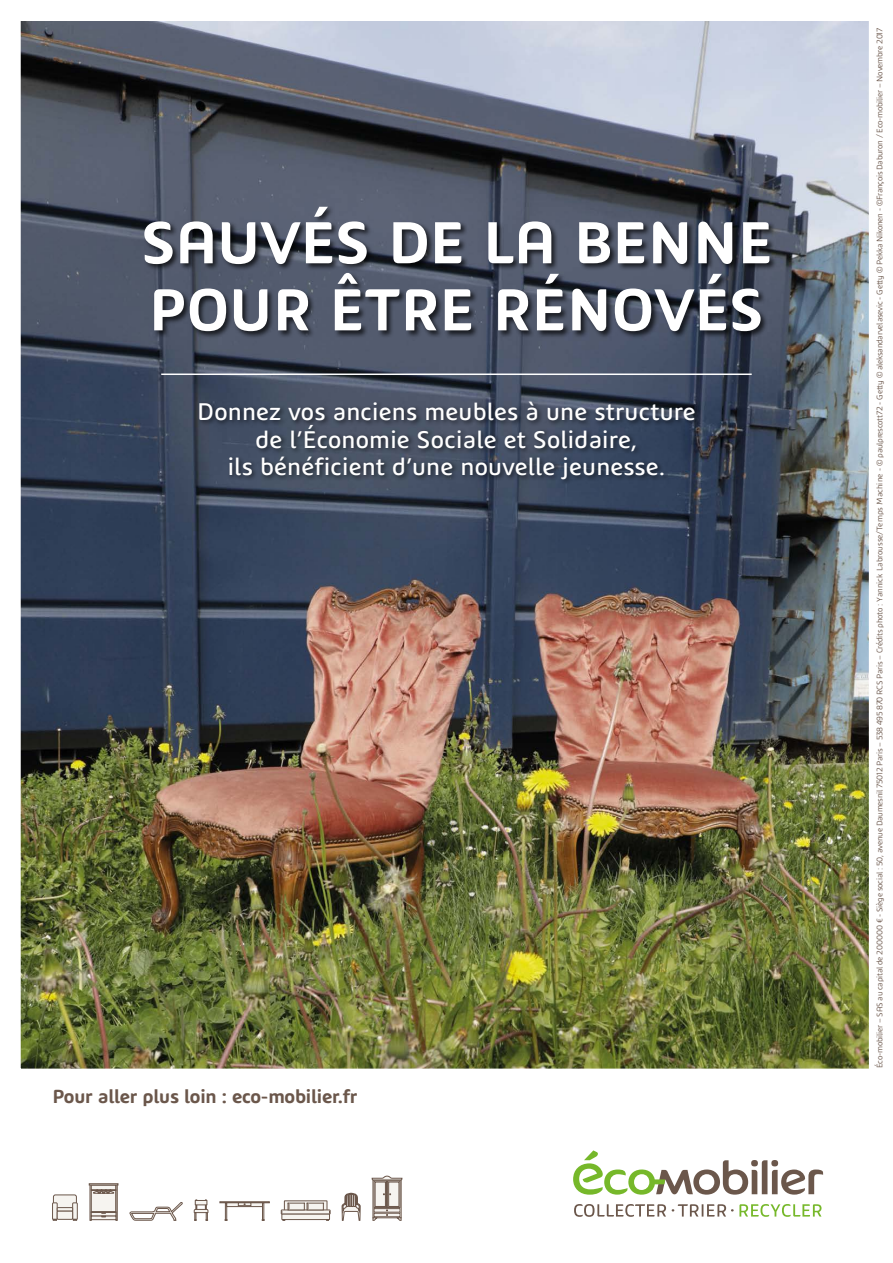
<style>
.page{position:relative;width:893px;height:1263px;background:#fff}
.page>*{position:absolute;margin:0;border:0;box-sizing:border-box;transform-origin:0 0}
.t1{font:700 67.05px/67.1px "Ecomob";letter-spacing:.01em;color:#fff}
.t2{font:500 27.3px/27.3px "Ecomob";letter-spacing:.01em;color:#fff;text-align:center}
.t3{font:700 21.6px "Ecomob";letter-spacing:-.01em;color:#6b574b}
.t4{font:9.3px "Ecomob";letter-spacing:-.025em;color:#6b574b}
</style>
<div class="page">
<img style="left:20px;top:21px;width:849px;height:1048px">
<div style="left:144px;top:206px;width:633px;height:132px;background:#000;opacity:.7"></div>
<div style="left:197px;top:399px;width:504px;height:86px;background:#000;opacity:.6"></div>
<hr style="left:161px;top:373px;width:591px;height:2px;background:#fff">
<div style="left:373px;top:1180px;width:28px;height:38px;background:#8d7d73"></div>
<div style="left:373px;top:1180px;width:28px;height:38px;border:1px solid #6b574b"></div>
<svg style="left:373px;top:1217px;width:5px;height:3px"></svg>
<svg style="left:396px;top:1217px;width:5px;height:3px"></svg>
<svg style="left:372px;top:1176px;width:30px;height:4px"></svg>
<div style="left:374px;top:1208px;width:26px;height:4px;border:1px solid #6b574b"></div>
<div style="left:387px;top:1181px;width:13px;height:27px;border:1px solid #6b574b"></div>
<div style="left:389px;top:1182px;width:10px;height:24px;background:#f6f4f0"></div>
<div style="left:388px;top:1182px;width:11px;height:24px;border:1px solid #6b574b"></div>
<div style="left:374px;top:1181px;width:13px;height:27px;border:1px solid #6b574b"></div>
<div style="left:375px;top:1182px;width:10px;height:24px;background:#f6f4f0"></div>
<div style="left:375px;top:1182px;width:11px;height:24px;border:1px solid #6b574b"></div>
<svg style="left:383px;top:1193px;width:8px;height:2px"></svg>
<div style="left:374px;top:1213px;width:26px;height:4px;border:1px solid #6b574b"></div>
<svg style="left:194px;top:1199px;width:14px;height:22px"></svg>
<div style="left:281px;top:1210px;width:49px;height:4px;border:1px solid #6b574b"></div>
<div style="left:282px;top:1214px;width:48px;height:5px;background:#f6f4f0"></div>
<div style="left:282px;top:1214px;width:48px;height:6px;border:1px solid #6b574b"></div>
<svg style="left:282px;top:1200px;width:48px;height:13px"></svg>
<svg style="left:53px;top:1194px;width:24px;height:13px"></svg>
<hr style="left:53px;top:1203px;width:4px;height:16px;background:#f6f4f0">
<div style="left:52px;top:1203px;width:5px;height:16px;border:1px solid #6b574b"></div>
<hr style="left:73px;top:1203px;width:4px;height:16px;background:#f6f4f0">
<div style="left:72px;top:1203px;width:5px;height:16px;border:1px solid #6b574b"></div>
<div style="left:57px;top:1211px;width:16px;height:8px;background:#f6f4f0"></div>
<div style="left:57px;top:1211px;width:16px;height:8px;border:1px solid #6b574b"></div>
<div style="left:57px;top:1207px;width:16px;height:4px;border:1px solid #6b574b"></div>
<div style="left:91px;top:1185px;width:25px;height:27px;background:#f6f4f0"></div>
<div style="left:91px;top:1185px;width:25px;height:27px;border:1px solid #6b574b"></div>
<div style="left:90px;top:1183px;width:1px;height:37px;border:1px solid #6b574b"></div>
<div style="left:116px;top:1183px;width:1px;height:37px;border:1px solid #6b574b"></div>
<svg style="left:89px;top:1185px;width:29px;height:8px"></svg>
<div style="left:89px;top:1183px;width:29px;height:2px;border:1px solid #6b574b"></div>
<div style="left:91px;top:1216px;width:25px;height:4px;border:1px solid #6b574b"></div>
<svg style="left:91px;top:1211px;width:25px;height:6px"></svg>
<div style="left:220px;top:1201px;width:49px;height:2px;border:1px solid #6b574b"></div>
<hr style="left:227px;top:1203px;width:35px;height:3px;background:#f6f4f0">
<div style="left:227px;top:1202px;width:36px;height:5px;border:1px solid #6b574b"></div>
<div style="left:238px;top:1202px;width:13px;height:4px;border:1px solid #6b574b"></div>
<svg style="left:238px;top:1203px;width:13px;height:3px"></svg>
<svg style="left:225px;top:1202px;width:2px;height:19px"></svg>
<svg style="left:262px;top:1202px;width:2px;height:19px"></svg>
<svg style="left:342px;top:1192px;width:19px;height:28px"></svg>
<svg style="left:130px;top:1202px;width:53px;height:18px"></svg>
<svg style="left:672px;top:1204px;width:149px;height:13px"></svg>
<svg style="left:574px;top:1204px;width:92px;height:13px"></svg>
<svg style="left:573px;top:1150px;width:250px;height:45px"></svg>
<h1 class="t1" style="left:142px;top:207px;width:632px">SAUVÉS DE LA BENNE<br>POUR ÊTRE RÉNOVÉS</h1>
<h2 class="t2" style="left:197px;top:397px;width:500px">Donnez vos anciens meubles à une structure de l’Économie Sociale et Solidaire,<br>ils bénéficient d’une nouvelle jeunesse.</h2>
<h3 class="t3" style="left:52px;top:1084px;width:307px">Pour aller plus loin : eco-mobilier.fr</h3>
<p class="t4" style="left:875px;top:1068px;width:1041px;rotate:-90deg">Éco-mobilier – SAS au capital de 200000 € - Siège social : 50, avenue Daumesnil 75012 Paris – 538 495 870 RCS Paris – Crédits photo : Yannick Labrousse/Temps Machine - © paulprescott72 - Getty © aleksandarvelasevic - Getty © Pekka Nikonen - ©François Daburon / Eco-mobilier – Novembre 2017</p>
</div>
